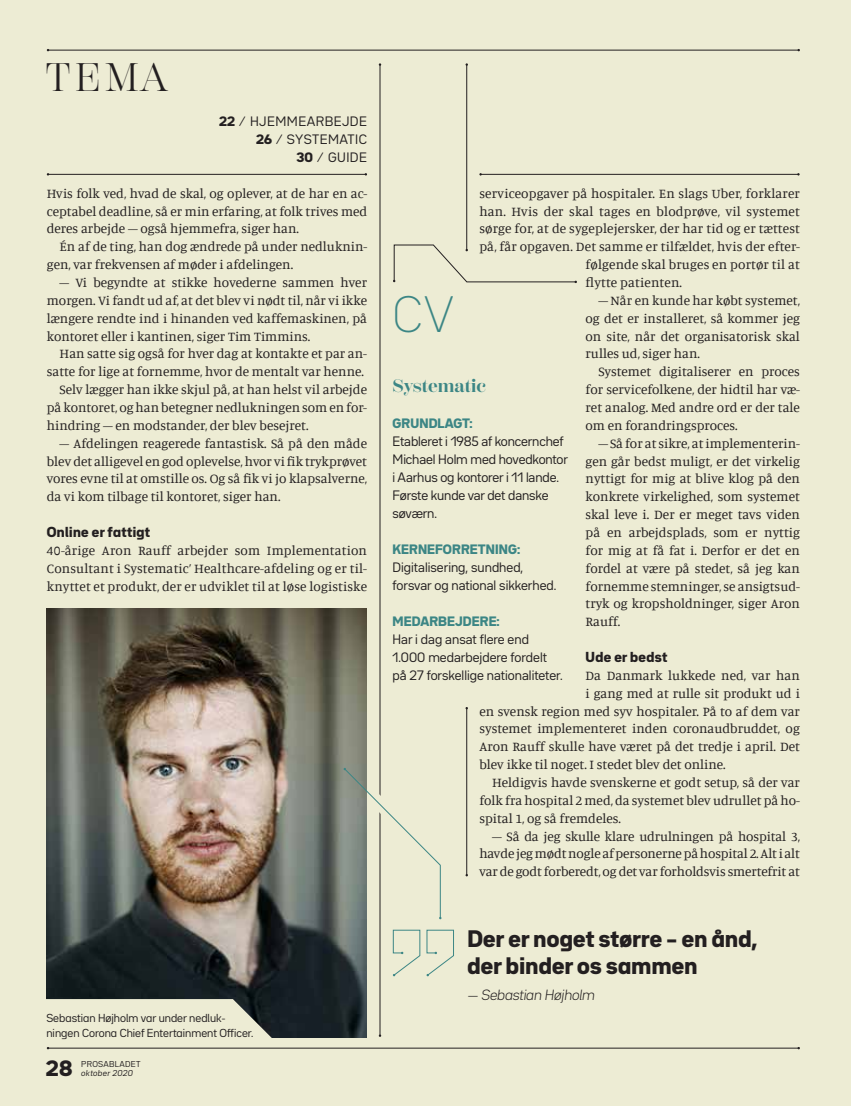
<style>
.page{position:relative;width:851px;height:1106px;background:#fff}
.page>*{position:absolute;margin:0;border:0;box-sizing:border-box;transform-origin:0 0}
.t1{font:100 45px "Bw Seido Raw";color:#3c8685}
.t2{font:39.75px "Scotch Display";color:#231f20}
.t3{font:900 21px/26.8px "Bw Seido Raw";letter-spacing:.015em;color:#231f20}
.t4{font:900 19.5px "Bw Seido Raw";color:#231f20}
.t5{font:700 18px "Scotch Display";color:#3c8685}
.t6{font:13.5px/17.9px "Manuale";color:#231f20;text-align:justify}
.t7{font:italic 300 13.05px "Bw Seido Raw";letter-spacing:-.015em;color:#231f20}
.t8{font:900 12.75px "Bw Seido Raw";letter-spacing:.03em;color:#231f20}
.t9{font:12px/18px "Bw Seido Raw";letter-spacing:-.005em;color:#231f20}
.t10{font:900 12px "Bw Seido Raw";letter-spacing:.01em;color:#3c8685}
.t11{font:12px/17.9px "Bw Seido Raw";letter-spacing:.04em;color:#231f20;text-align:right}
.t12{font:10.2px/15.1px "Bw Seido Raw";color:#231f20}
.t13{font:7.5px "Bw Seido Raw";letter-spacing:.04em;color:#231f20}
.t14{font:italic 7.5px "Bw Seido Raw";letter-spacing:.04em;color:#231f20}
.s1{font-weight:900}
</style>
<div class="page">
<div style="left:0;top:0;width:850px;height:1106px;background:#edecd4"></div>
<img style="left:46px;top:608px;width:321px;height:429px">
<hr style="left:379px;top:65px;width:1px;height:970px;background:#231f20">
<hr style="left:466px;top:65px;width:1px;height:185px;background:#231f20">
<svg style="left:393px;top:244px;width:184px;height:39px"></svg>
<hr style="left:466px;top:708px;width:1px;height:167px;background:#231f20">
<svg style="left:343px;top:768px;width:98px;height:151px"></svg>
<hr style="left:48px;top:174px;width:318px;height:1px;background:#231f20">
<hr style="left:480px;top:174px;width:318px;height:1px;background:#231f20">
<hr style="left:48px;top:50px;width:750px;height:1px;background:#231f20">
<svg style="left:392px;top:929px;width:28px;height:47px"></svg>
<svg style="left:426px;top:929px;width:28px;height:47px"></svg>
<hr style="left:48px;top:1047px;width:750px;height:1px;background:#231f20">
<svg style="left:46px;top:999px;width:243px;height:51px"></svg>
<h2 class="t2" style="left:46px;top:54px;width:123px">TEMA</h2>
<p class="t11" style="left:219px;top:113px;width:149px"><span class="s1">22</span> ⁄ HJEMMEARBEJDE<br><span class="s1">26</span> ⁄ SYSTEMATIC<br><span class="s1">30</span> ⁄ GUIDE</p>
<p class="t6" style="left:47px;top:184px;width:322px">Hvis folk ved, hvad de skal, og oplever, at de har en ac&shy;ceptabel deadline, så er min erfaring, at folk trives med deres arbejde – også hjemmefra, siger han.</p>
<p class="t6" style="left:47px;top:237px;width:322px;text-indent:13px">Én af de ting, han dog ændrede på under nedluknin&shy;gen, var frekvensen af møder i afdelingen.</p>
<p class="t6" style="left:47px;top:273px;width:322px;text-indent:13px">– Vi begyndte at stikke hovederne sammen hver morgen. Vi fandt ud af, at det blev vi nødt til, når vi ikke længere rendte ind i hinanden ved kaffemaskinen, på kontoret eller i kantinen, siger Tim Timmins.</p>
<p class="t6" style="left:60px;top:344px;width:309px">Han satte sig også for hver dag at kontakte et par an-</p>
<p class="t6" style="left:47px;top:362px;width:319px">satte for lige at fornemme, hvor de mentalt var henne.</p>
<p class="t6" style="left:60px;top:380px;width:309px">Selv lægger han ikke skjul på, at han helst vil arbejde</p>
<p class="t6" style="left:47px;top:398px;width:322px">på kontoret, og han betegner nedlukningen som en for-</p>
<p class="t6" style="left:47px;top:416px;width:263px">hindring – en modstander, der blev besejret.</p>
<p class="t6" style="left:47px;top:434px;width:322px;text-indent:13px">– Afdelingen reagerede fantastisk. Så på den måde blev det alligevel en god oplevelse, hvor vi fik trykprøvet vores evne til at omstille os. Og så fik vi jo klapsalverne, da vi kom tilbage til kontoret, siger han.</p>
<p class="t8" style="left:47px;top:523px;width:105px">Online er fattigt</p>
<p class="t6" style="left:47px;top:541px;width:322px">40-årige Aron Rauff arbejder som Implementation Consultant i Systematic’ Healthcare-afdeling og er til&shy;knyttet et produkt, der er udviklet til at løse logistiske</p>
<p class="t12" style="left:46px;top:1010px;width:208px">Sebastian Højholm var under nedluk&shy;ningen Corona Chief Entertainment Officer.</p>
<h3 class="t4" style="left:46px;top:1054px;width:28px">28</h3>
<p class="t14" style="left:81px;top:1067px;width:53px">oktober 2020</p>
<p class="t13" style="left:81px;top:1058px;width:61px">PROSABLADET</p>
<p class="t6" style="left:479px;top:184px;width:322px">serviceopgaver på hospitaler. En slags Uber, forklarer</p>
<p class="t6" style="left:479px;top:202px;width:322px">han. Hvis der skal tages en blodprøve, vil systemet</p>
<p class="t6" style="left:479px;top:219px;width:322px">sørge for, at de sygeplejersker, der har tid og er tættest</p>
<p class="t6" style="left:479px;top:237px;width:322px">på, får opgaven. Det samme er tilfældet, hvis der efter-</p>
<p class="t6" style="left:585px;top:255px;width:216px">følgende skal bruges en portør til at</p>
<p class="t6" style="left:585px;top:273px;width:98px">flytte patienten.</p>
<p class="t6" style="left:585px;top:291px;width:216px;text-indent:13px">– Når en kunde har købt systemet, og det er installeret, så kommer jeg on site, når det organisatorisk skal rulles ud, siger han.</p>
<p class="t6" style="left:585px;top:362px;width:216px;text-indent:13px">Systemet digitaliserer en proces for servicefolkene, der hidtil har væ&shy;ret analog. Med andre ord er der tale om en forandringsproces.</p>
<p class="t6" style="left:585px;top:434px;width:216px;text-indent:13px">– Så for at sikre, at implementerin&shy;gen går bedst muligt, er det virkelig nyttigt for mig at blive klog på den konkrete virkelighed, som systemet skal leve i. Der er meget tavs viden på en arbejdsplads, som er nyttig for mig at få fat i. Derfor er det en fordel at være på stedet, så jeg kan fornemme stemninger, se ansigtsud&shy;tryk og kropsholdninger, siger Aron Rauff.</p>
<p class="t8" style="left:585px;top:648px;width:83px">Ude er bedst</p>
<p class="t6" style="left:585px;top:666px;width:216px">Da Danmark lukkede ned, var han</p>
<p class="t6" style="left:585px;top:684px;width:216px">i gang med at rulle sit produkt ud i</p>
<p class="t6" style="left:479px;top:701px;width:322px">en svensk region med syv hospitaler. På to af dem var</p>
<p class="t6" style="left:479px;top:719px;width:322px">systemet implementeret inden coronaudbruddet, og</p>
<p class="t6" style="left:479px;top:737px;width:322px">Aron Rauff skulle have været på det tredje i april. Det</p>
<p class="t6" style="left:479px;top:755px;width:248px">blev ikke til noget. I stedet blev det online.</p>
<p class="t6" style="left:492px;top:773px;width:309px">Heldigvis havde svenskerne et godt setup, så der var</p>
<p class="t6" style="left:479px;top:791px;width:322px">folk fra hospital 2 med, da systemet blev udrullet på ho-</p>
<p class="t6" style="left:479px;top:808px;width:143px">spital 1, og så fremdeles.</p>
<p class="t6" style="left:479px;top:826px;width:322px;text-indent:13px">– Så da jeg skulle klare udrulningen på hospital 3, havde jeg mødt nogle af personerne på hospital 2. Alt i alt var de godt forberedt, og det var forholdsvis smertefrit at</p>
<h1 class="t1" style="left:392px;top:285px;width:63px">CV</h1>
<h3 class="t5" style="left:392px;top:376px;width:95px">Systematic</h3>
<p class="t10" style="left:392px;top:415px;width:82px">GRUNDLAGT:</p>
<p class="t9" style="left:392px;top:432px;width:177px">Etableret i 1985 af koncernchef<br>Michael Holm med hovedkontor i Aarhus og kontorer i 11 lande.<br>Første kunde var det danske søværn.</p>
<p class="t10" style="left:392px;top:541px;width:129px">KERNEFORRETNING:</p>
<p class="t9" style="left:392px;top:558px;width:165px">Digitalisering, sundhed, forsvar og national sikkerhed.</p>
<p class="t10" style="left:392px;top:613px;width:109px">MEDARBEJDERE:</p>
<p class="t9" style="left:392px;top:630px;width:171px">Har i dag ansat flere end<br>1.000 medarbejdere fordelt på 27 forskellige nationaliteter.</p>
<h3 class="t3" style="left:467px;top:924px;width:291px">Der er noget større – en ånd, der binder os sammen</h3>
<p class="t7" style="left:467px;top:986px;width:129px">— Sebastian Højholm</p>
</div>
